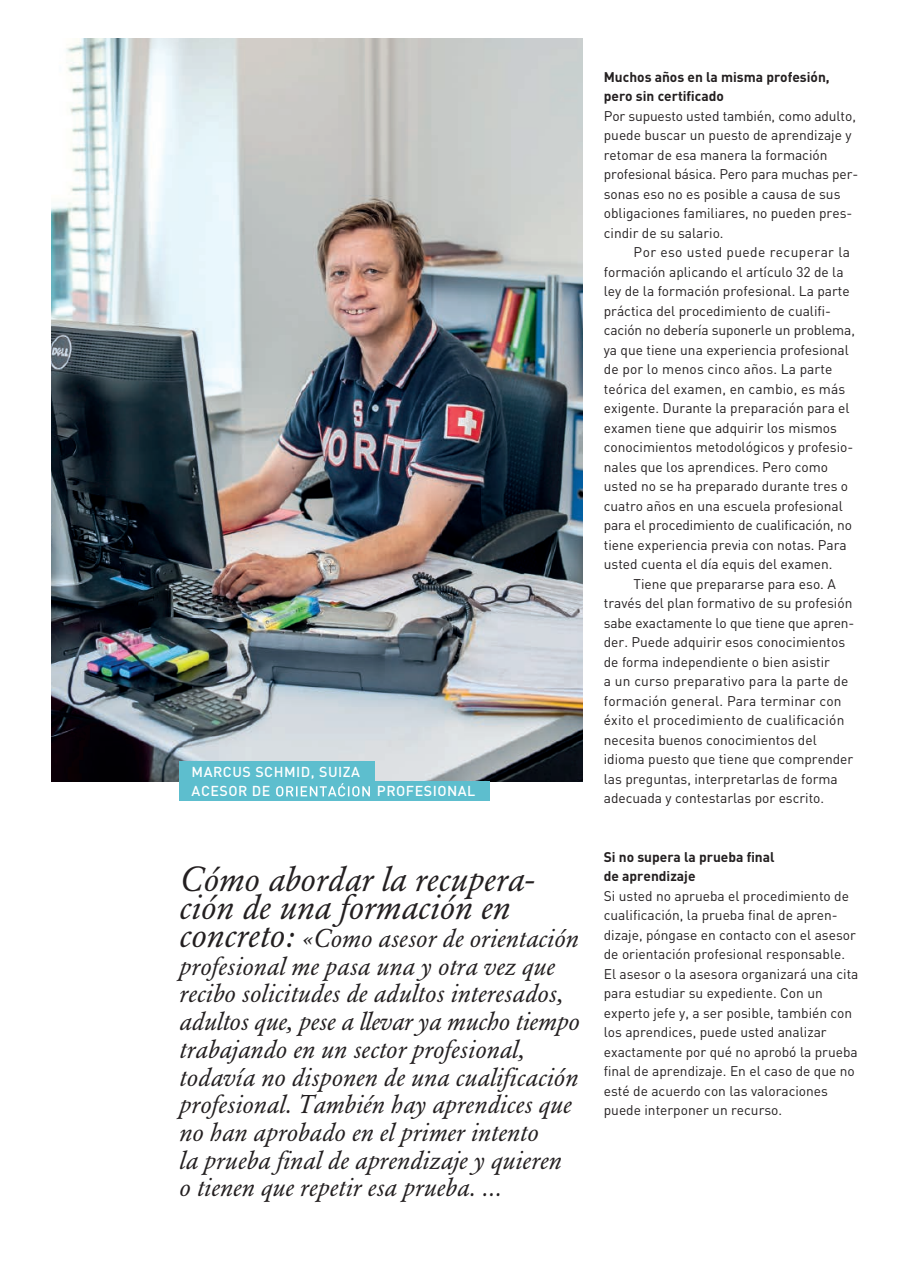
<style>
.page{position:relative;width:910px;height:1280px;background:#fff}
.page>*{position:absolute;margin:0;border:0;box-sizing:border-box;transform-origin:0 0}
.t1{font:italic 34.5px/27.8px "Garamond BE";letter-spacing:.01em;color:#231f20}
.t2{font:italic 25.5px/27.8px "Garamond BE";letter-spacing:.01em;color:#231f20}
.t3{font:500 14.25px/19.5px "DIN";letter-spacing:.035em;color:#fff}
.t4{font:13.8px/19.5px "DIN";color:#231f20}
.t5{font:700 13.8px/19.5px "DIN";color:#231f20}
.s1{font-size:34.5px}
</style>
<div class="page">
<img style="left:51px;top:38px;width:532px;height:743px">
<div style="left:180px;top:762px;width:195px;height:19px;background:#5dbece"></div>
<div style="left:180px;top:781px;width:310px;height:20px;background:#5dbece"></div>
<svg style="left:276px;top:783px;width:94px;height:13px"></svg>
<p class="t3" style="left:192px;top:761px;width:170px">MARCUS SCHMID, SUIZA<br>ACESOR DE</p>
<p class="t3" style="left:377px;top:781px;width:100px">PROFESIONAL</p>
<h1 class="t1" style="left:180px;top:866px;width:356px">Cómo abordar la recupera&shy;ción de una formación en</h1>
<p class="t2" style="left:180px;top:924px;width:401px"><span class="s1">concreto:</span> «Como asesor de orientación profesional me pasa una y otra vez que recibo solicitudes de adultos interesados, adultos que, pese a llevar ya mucho tiempo trabajando en un sector profesional, todavía no disponen de una cualificación profesional. También hay aprendices que no han aprobado en el primer intento<br>la prueba final de aprendizaje y quieren<br>o tienen que repetir esa prueba. ...</p>
<p class="t5" style="left:604px;top:66px;width:227px">Muchos años en la misma profesión, pero sin certificado</p>
<p class="t4" style="left:604px;top:106px;width:256px">Por supuesto usted también, como adulto, puede buscar un puesto de aprendizaje y retomar de esa manera la formación profesional básica. Pero para muchas per&shy;sonas eso no es posible a causa de sus obligaciones familiares, no pueden pres&shy;cindir de su salario.</p>
<p class="t4" style="left:604px;top:242px;width:253px;text-indent:30px">Por eso usted puede recuperar la formación aplicando el artículo 32 de la ley de la formación profesional. La parte práctica del procedimiento de cualifi&shy;cación no debería suponerle un problema, ya que tiene una experiencia profesional de por lo menos cinco años. La parte teórica del examen, en cambio, es más exigente. Durante la preparación para el examen tiene que adquirir los mismos conocimientos metodológicos y profesio&shy;nales que los aprendices. Pero como usted no se ha preparado durante tres o cuatro años en una escuela profesional para el procedimiento de cualificación, no tiene experiencia previa con notas. Para usted cuenta el día equis del examen.</p>
<p class="t4" style="left:604px;top:574px;width:251px;text-indent:30px">Tiene que prepararse para eso. A través del plan formativo de su profesión sabe exactamente lo que tiene que apren&shy;der. Puede adquirir esos conocimientos de forma independiente o bien asistir<br>a un curso preparativo para la parte de formación general. Para terminar con éxito el procedimiento de cualificación necesita buenos conocimientos del idioma puesto que tiene que comprender las preguntas, interpretarlas de forma adecuada y contestarlas por escrito.</p>
<p class="t5" style="left:604px;top:846px;width:172px">Si no supera la prueba final de aprendizaje</p>
<p class="t4" style="left:604px;top:886px;width:256px">Si usted no aprueba el procedimiento de cualificación, la prueba final de apren&shy;dizaje, póngase en contacto con el asesor de orientación profesional responsable.<br>El asesor o la asesora organizará una cita para estudiar su expediente. Con un experto jefe y, a ser posible, también con los aprendices, puede usted analizar exactamente por qué no aprobó la prueba final de aprendizaje. En el caso de que no esté de acuerdo con las valoraciones puede interponer un recurso.</p>
</div>
